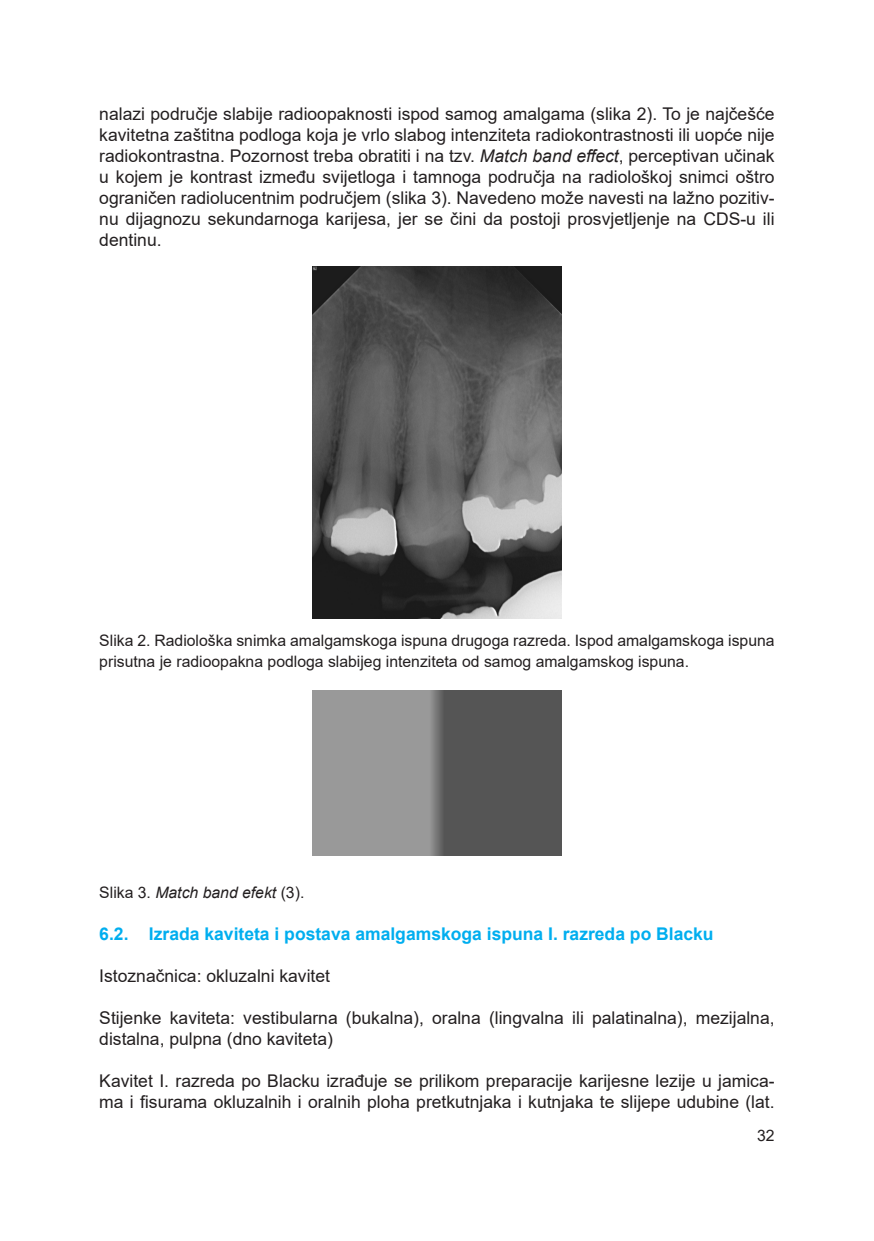
<style>
.page{position:relative;width:874px;height:1241px;background:#fff}
.page>*{position:absolute;margin:0;border:0;box-sizing:border-box;transform-origin:0 0}
.Tekući_tekst_UNIRI{font:17.5px/21px "Arial";color:#231f20}
.t1{font:700 17.5px "Arial";color:#00aeef}
.Nazivi_slika_i_tablica{font:15.75px/21px "Arial";color:#231f20}
.Nazivi_slika_i_tablica-2{font:italic 15.75px "Arial";color:#231f20}
.s1{font-style:italic}
.s2{font-style:normal}
</style>
<div class="page">
<img style="left:312px;top:266px;width:249px;height:352px">
<img style="left:312px;top:690px;width:249px;height:165px">
<p class="Tekući_tekst_UNIRI" style="left:99px;top:103px;width:676px;text-align:justify">nalazi područje slabije radioopaknosti ispod samog amalgama (slika 2). To je najčešće kavitetna zaštitna podloga koja je vrlo slabog intenziteta radiokontrastnosti ili uopće nije radiokontrastna. Pozornost treba obratiti i na tzv. <span class="s1">Match band effect</span>, perceptivan učinak u kojem je kontrast između svijetloga i tamnoga područja na radiološkoj snimci oštro ograničen radiolucentnim područjem (slika 3). Navedeno može navesti na lažno pozitiv&shy;nu dijagnozu sekundarnoga karijesa, jer se čini da postoji prosvjetljenje na CDS-u ili dentinu.</p>
<p class="Nazivi_slika_i_tablica" style="left:99px;top:629px;width:676px">Slika 2. Radiološka snimka amalgamskoga ispuna drugoga razreda. Ispod amalgamskoga ispuna prisutna je radioopakna podloga slabijeg intenziteta od samog amalgamskog ispuna.</p>
<p class="Nazivi_slika_i_tablica-2" style="left:99px;top:881px;width:206px"><span class="s2">Slika 3.</span> Match band efekt <span class="s2">(3).</span></p>
<p class="t1" style="left:99px;top:921px;width:615px">6.2. Izrada kaviteta i postava amalgamskoga ispuna I. razreda po Blacku</p>
<p class="Tekući_tekst_UNIRI" style="left:99px;top:964px;width:232px">Istoznačnica: okluzalni kavitet</p>
<p class="Tekući_tekst_UNIRI" style="left:99px;top:1006px;width:676px">Stijenke kaviteta: vestibularna (bukalna), oralna (lingvalna ili palatinalna), mezijalna, distalna, pulpna (dno kaviteta)</p>
<p class="Tekući_tekst_UNIRI" style="left:99px;top:1069px;width:676px">Kavitet I. razreda po Blacku izrađuje se prilikom preparacije karijesne lezije u jamica&shy;ma i fisurama okluzalnih i oralnih ploha pretkutnjaka i kutnjaka te slijepe udubine (lat.</p>
<p class="Nazivi_slika_i_tablica" style="left:756px;top:1124px;width:19px">32</p>
</div>
